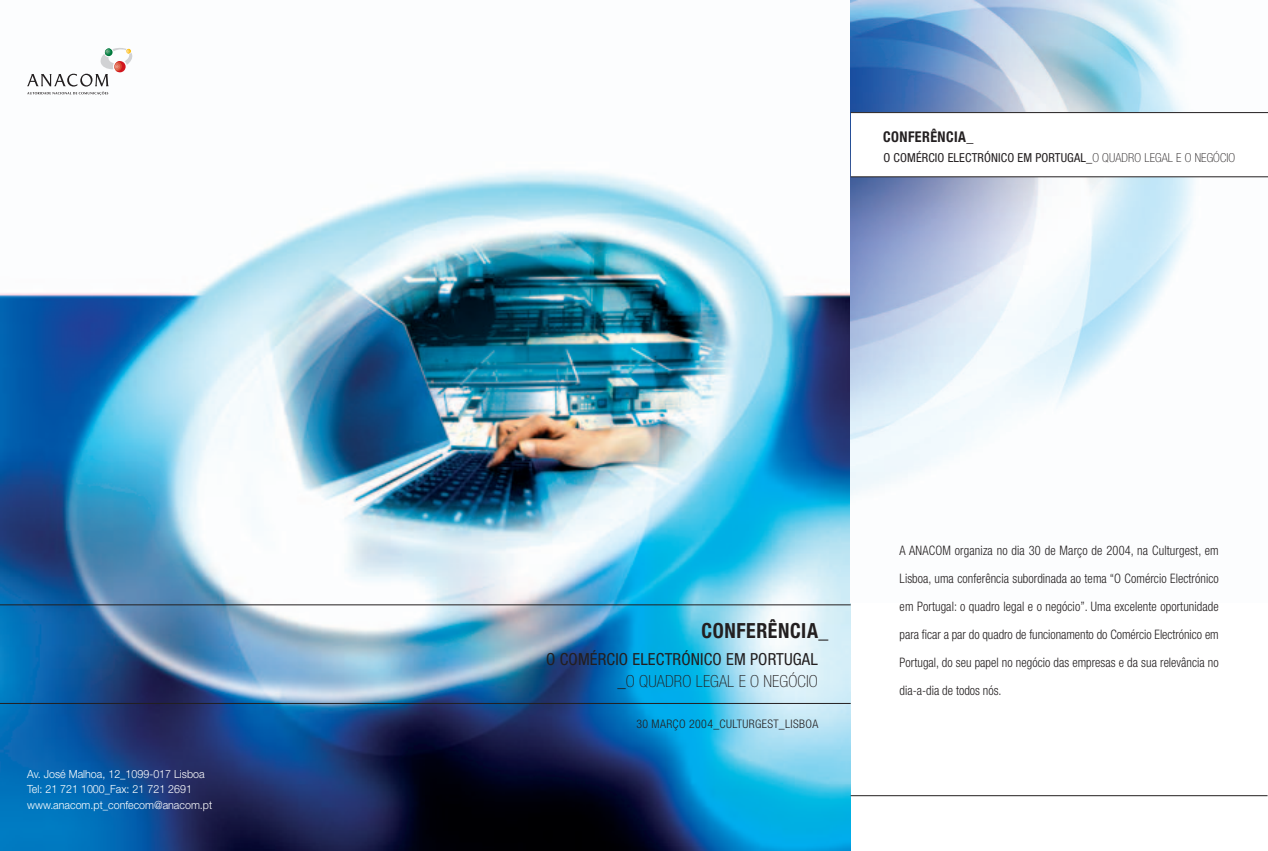
<style>
.page{position:relative;width:1268px;height:851px;background:#fff}
.page>*{position:absolute;margin:0;border:0;box-sizing:border-box;transform-origin:0 0}
.t1{font:700 condensed 20.85px "Helvetica Neue";letter-spacing:.03em;color:#231f20;scale:.95 1}
.t2{font:condensed 16.65px/22.6px "Helvetica Neue";letter-spacing:.01em;color:#231f20;text-align:right}
.t3{font:700 condensed 14.85px "Helvetica Neue";letter-spacing:.03em;color:#231f20;scale:.95 1}
.t4{font:300 condensed 13.05px/28px "Helvetica Neue";letter-spacing:.005em;color:#231f20;text-align:justify;scale:.95 1}
.t5{font:condensed 12.45px "Helvetica Neue";letter-spacing:.01em;color:#231f20}
.t6{font:300 condensed 11.85px "Helvetica Neue";letter-spacing:.03em;color:#231f20}
.t7{font:300 11.25px/15.8px "Helvetica Neue";color:#fff;scale:.95 1}
.s1{font-weight:100}
</style>
<div class="page">
<img style="left:0;top:95px;width:850px;height:755px">
<img style="left:850px;top:0;width:417px;height:496px">
<div style="left:850px;top:113px;width:417px;height:64px;background:#fff"></div>
<hr style="left:850px;top:176px;width:417px;height:1px;background:#231f20">
<hr style="left:850px;top:112px;width:417px;height:1px;background:#231f20">
<svg style="left:27px;top:48px;width:106px;height:47px"></svg>
<hr style="left:850px;top:795px;width:417px;height:1px;background:#231f20">
<hr style="left:0;top:604px;width:850px;height:1px;background:#231f20">
<hr style="left:0;top:703px;width:850px;height:1px;background:#231f20">
<p class="t7" style="left:27px;top:766px;width:196px">Av. José Malhoa, 12_1099-017 Lisboa<br>Tel: 21 721 1000_Fax: 21 721 2691 www.anacom.pt_confecom@anacom.pt</p>
<p class="t3" style="left:883px;top:131px;width:96px">CONFERÊNCIA_</p>
<p class="t5" style="left:883px;top:153px;width:353px">O COMÉRCIO ELECTRÓNICO EM PORTUGAL_<span class="s1">O QUADRO LEGAL E O NEGÓCIO</span></p>
<h1 class="t1" style="left:701px;top:623px;width:135px">CONFERÊNCIA_</h1>
<p class="t2" style="left:546px;top:648px;width:273px">O COMÉRCIO ELECTRÓNICO EM PORTUGAL _<span class="s1">O QUADRO LEGAL E O NEGÓCIO</span></p>
<p class="t6" style="left:636px;top:719px;width:183px">30 MARÇO 2004_CULTURGEST_LISBOA</p>
<p class="t4" style="left:899px;top:537px;width:337px">A ANACOM organiza no dia 30 de Março de 2004, na Culturgest, em Lisboa, uma conferência subordinada ao tema “O Comércio Electrónico em Portugal: o quadro legal e o negócio”. Uma excelente oportunidade para ficar a par do quadro de funcionamento do Comércio Electrónico em Portugal, do seu papel no negócio das empresas e da sua relevância no dia-a-dia de todos nós.</p>
</div>
